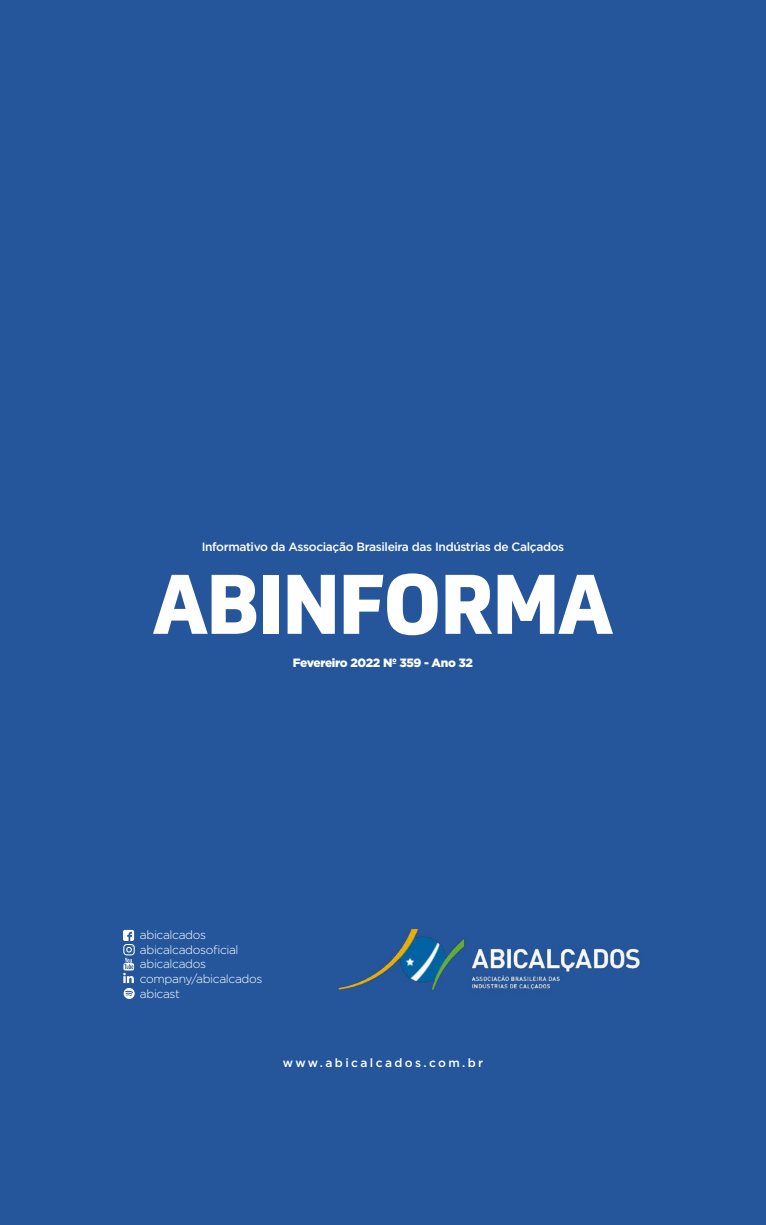
<style>
.page{position:relative;width:766px;height:1225px;background:#fff}
.page>*{position:absolute;margin:0;border:0;box-sizing:border-box;transform-origin:0 0}
.t1{font:300 12px/14.7px "Gotham";letter-spacing:-.03em;color:#fff}
.t2{font:500 12px "Gotham";letter-spacing:-.03em;color:#fff}
.t3{font:900 12px "Gotham";letter-spacing:-.03em;color:#fff}
.t4{font:500 12px "Gotham";letter-spacing:.2em;color:#fff}
</style>
<div class="page">
<div style="left:0;top:0;width:765px;height:1225px;background:#25569b"></div>
<svg style="left:153px;top:575px;width:103px;height:59px"></svg>
<div style="left:263px;top:575px;width:15px;height:59px;background:#fff"></div>
<svg style="left:287px;top:575px;width:48px;height:59px"></svg>
<svg style="left:343px;top:573px;width:94px;height:62px"></svg>
<svg style="left:445px;top:575px;width:167px;height:59px"></svg>
<img style="left:337px;top:922px;width:308px;height:76px">
<svg style="left:123px;top:930px;width:12px;height:69px"></svg>
<p class="t2" style="left:202px;top:541px;width:364px">Informativo da Associação Brasileira das Indústrias de Calçados</p>
<p class="t3" style="left:293px;top:655px;width:182px">Fevereiro 2022 Nº 359 - Ano 32</p>
<p class="t1" style="left:140px;top:927px;width:124px">abicalcados abicalcadosoficial abicalcados company/abicalcados abicast</p>
<p class="t4" style="left:282px;top:1057px;width:202px">www.abicalcados.com.br</p>
</div>
